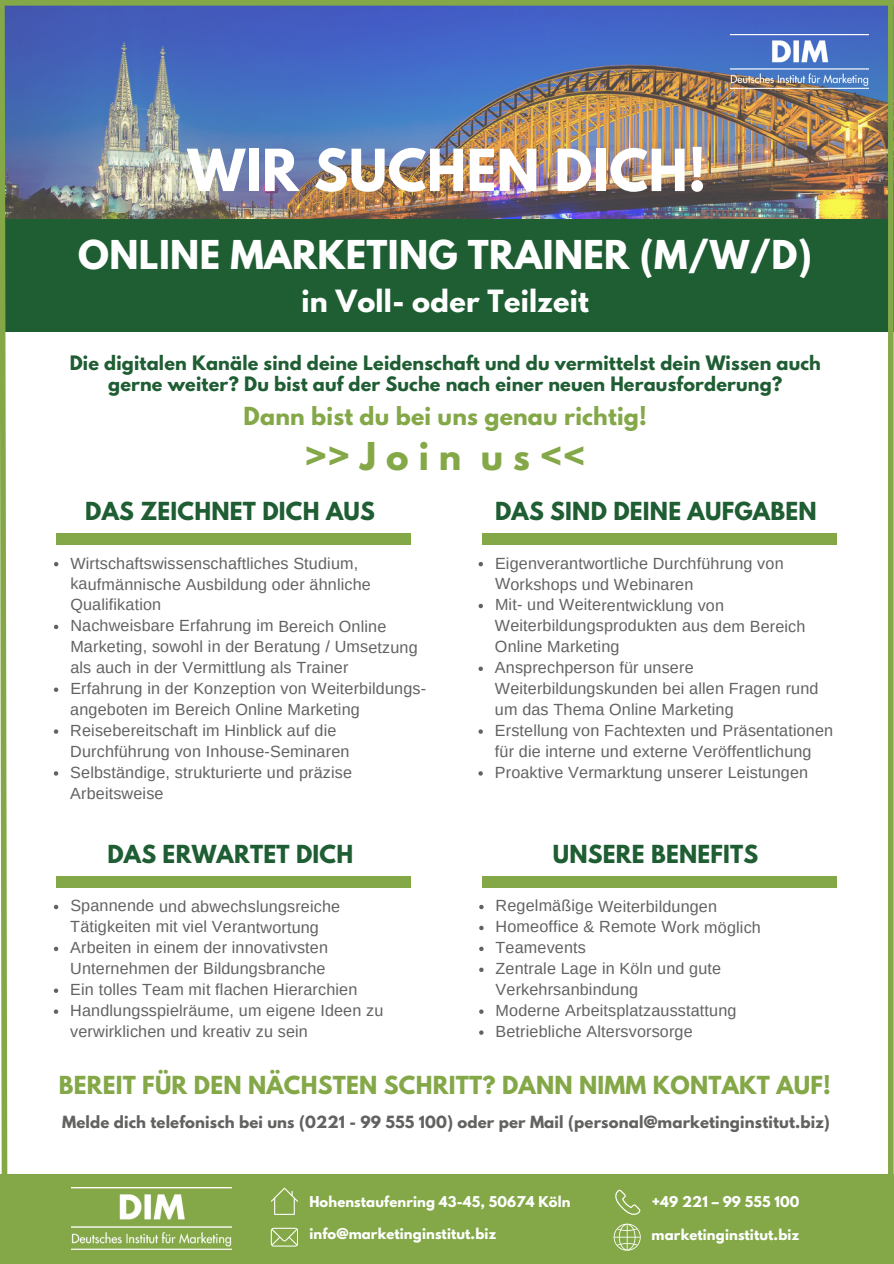
<style>
.page{position:relative;width:894px;height:1264px;background:#fff}
.page>*{position:absolute;margin:0;border:0;box-sizing:border-box;transform-origin:0 0}
.t1{font:700 51.45px "League Spartan";letter-spacing:.01em;color:#fff}
.t2{font:700 35.25px "League Spartan";letter-spacing:.01em;color:#fff}
.t3{font:700 34.05px "League Spartan";letter-spacing:.29em;color:#84a848}
.t4{font:700 27.15px "League Spartan";letter-spacing:.01em;color:#fff}
.t5{font:700 22.05px "League Spartan";letter-spacing:.01em;color:#84a848}
.t6{font:700 22.05px "League Spartan";letter-spacing:.01em;color:#1f5d33}
.t7{font:700 17.55px/21px "League Spartan";letter-spacing:.01em;color:#1f5d33;text-align:center}
.t8{font:16.2px/20.9px "Arimo";letter-spacing:.01em;color:#626261}
.t9{font:700 14.85px "League Spartan";letter-spacing:.01em;color:#626261}
.t10{font:700 13.2px "League Spartan";letter-spacing:.01em;color:#fff}
</style>
<div class="page">
<img style="left:10px;top:6px;width:877px;height:213px">
<div style="left:0;top:219px;width:893px;height:113px;background:#1f5d33"></div>
<div style="left:0;top:0;width:893px;height:6px;background:#84a848"></div>
<div style="left:887px;top:0;width:6px;height:1254px;background:#84a848"></div>
<div style="left:57px;top:533px;width:354px;height:12px;background:#84a848"></div>
<div style="left:57px;top:876px;width:354px;height:11px;background:#84a848"></div>
<div style="left:482px;top:876px;width:354px;height:11px;background:#84a848"></div>
<div style="left:482px;top:533px;width:354px;height:12px;background:#84a848"></div>
<svg style="left:478px;top:562px;width:5px;height:4px"></svg>
<svg style="left:478px;top:604px;width:5px;height:4px"></svg>
<svg style="left:478px;top:666px;width:5px;height:5px"></svg>
<svg style="left:478px;top:729px;width:4px;height:4px"></svg>
<svg style="left:478px;top:771px;width:4px;height:4px"></svg>
<svg style="left:479px;top:904px;width:4px;height:5px"></svg>
<svg style="left:479px;top:925px;width:4px;height:5px"></svg>
<svg style="left:479px;top:946px;width:4px;height:5px"></svg>
<svg style="left:479px;top:967px;width:4px;height:5px"></svg>
<svg style="left:479px;top:1009px;width:4px;height:4px"></svg>
<svg style="left:479px;top:1030px;width:4px;height:4px"></svg>
<svg style="left:54px;top:904px;width:4px;height:5px"></svg>
<svg style="left:54px;top:946px;width:4px;height:5px"></svg>
<svg style="left:54px;top:988px;width:4px;height:4px"></svg>
<svg style="left:54px;top:1009px;width:4px;height:4px"></svg>
<svg style="left:54px;top:562px;width:4px;height:4px"></svg>
<svg style="left:54px;top:624px;width:4px;height:5px"></svg>
<svg style="left:54px;top:687px;width:4px;height:5px"></svg>
<svg style="left:54px;top:729px;width:4px;height:4px"></svg>
<svg style="left:54px;top:771px;width:4px;height:4px"></svg>
<div style="left:0;top:1173px;width:893px;height:90px;background:#84a848"></div>
<svg style="left:271px;top:1187px;width:27px;height:27px"></svg>
<svg style="left:615px;top:1189px;width:25px;height:25px"></svg>
<svg style="left:271px;top:1227px;width:27px;height:19px"></svg>
<svg style="left:613px;top:1223px;width:27px;height:27px"></svg>
<img style="left:71px;top:1187px;width:160px;height:62px">
<svg style="left:0;top:5px;width:10px;height:1169px"></svg>
<img style="left:730px;top:34px;width:138px;height:54px">
<p class="t1" style="left:187px;top:145px;width:520px">WIR SUCHEN DICH!</p>
<h2 class="t2" style="left:78px;top:238px;width:735px">ONLINE MARKETING TRAINER (M/W/D)</h2>
<h3 class="t4" style="left:301px;top:288px;width:289px">in Voll- oder Teilzeit</h3>
<p class="t7" style="left:70px;top:355px;width:752px">Die digitalen Kanäle sind deine Leidenschaft und du vermittelst dein Wissen auch gerne weiter? Du bist auf der Suche nach einer neuen Herausforderung?</p>
<p class="t5" style="left:243px;top:405px;width:404px">Dann bist du bei uns genau richtig!</p>
<p class="t3" style="left:305px;top:439px;width:282px">&gt;&gt;Join us&lt;&lt;</p>
<h1 class="t6" style="left:85px;top:500px;width:291px">DAS ZEICHNET DICH AUS</h1>
<p class="t8" style="left:70px;top:552px;width:302px">Wirtschaftswissenschaftliches Studium, kaufmännische Ausbildung oder ähnliche<br>Qualifikation</p>
<p class="t8" style="left:70px;top:615px;width:349px">Nachweisbare Erfahrung im Bereich Online<br>Marketing, sowohl in der Beratung / Umsetzung als auch in der Vermittlung als Trainer</p>
<p class="t8" style="left:70px;top:678px;width:357px">Erfahrung in der Konzeption von Weiterbildungs&shy;angeboten im Bereich Online Marketing</p>
<p class="t8" style="left:70px;top:720px;width:280px">Reisebereitschaft im Hinblick auf die<br>Durchführung von Inhouse-Seminaren</p>
<p class="t8" style="left:70px;top:762px;width:283px">Selbständige, strukturierte und präzise<br>Arbeitsweise</p>
<p class="t6" style="left:495px;top:500px;width:323px">DAS SIND DEINE AUFGABEN</p>
<h4 class="t8" style="left:495px;top:552px;width:290px">Eigenverantwortliche Durchführung von<br>Workshops und Webinaren</h4>
<p class="t8" style="left:495px;top:594px;width:312px">Mit- und Weiterentwicklung von<br>Weiterbildungsprodukten aus dem Bereich<br>Online Marketing</p>
<h3 class="t8" style="left:495px;top:657px;width:325px">Ansprechperson für unsere<br>Weiterbildungskunden bei allen Fragen rund um das Thema Online Marketing</h3>
<p class="t8" style="left:494px;top:720px;width:340px">Erstellung von Fachtexten und Präsentationen für die interne und externe Veröffentlichung</p>
<p class="t8" style="left:494px;top:762px;width:315px">Proaktive Vermarktung unserer Leistungen</p>
<p class="t6" style="left:107px;top:843px;width:247px">DAS ERWARTET DICH</p>
<h3 class="t6" style="left:552px;top:843px;width:207px">UNSERE BENEFITS</h3>
<p class="t8" style="left:495px;top:895px;width:223px">Regelmäßige Weiterbildungen</p>
<p class="t8" style="left:495px;top:916px;width:267px">Homeoffice &amp; Remote Work möglich</p>
<p class="t8" style="left:495px;top:937px;width:92px">Teamevents</p>
<p class="t8" style="left:495px;top:958px;width:227px">Zentrale Lage in Köln und gute<br>Verkehrsanbindung</p>
<p class="t8" style="left:495px;top:1000px;width:242px">Moderne Arbeitsplatzausstattung</p>
<p class="t8" style="left:495px;top:1021px;width:199px">Betriebliche Altersvorsorge</p>
<h3 class="t8" style="left:70px;top:895px;width:271px">Spannende und abwechslungsreiche<br>Tätigkeiten mit viel Verantwortung</h3>
<p class="t8" style="left:70px;top:937px;width:259px">Arbeiten in einem der innovativsten<br>Unternehmen der Bildungsbranche</p>
<h3 class="t8" style="left:70px;top:979px;width:288px">Ein tolles Team mit flachen Hierarchien</h3>
<p class="t8" style="left:70px;top:1000px;width:314px">Handlungsspielräume, um eigene Ideen zu verwirklichen und kreativ zu sein</p>
<p class="t5" style="left:59px;top:1073px;width:773px">BEREIT FÜR DEN NÄCHSTEN SCHRITT? DANN NIMM KONTAKT AUF!</p>
<p class="t9" style="left:62px;top:1114px;width:769px">Melde dich telefonisch bei uns (0221 - 99 555 100) oder per Mail (personal@marketinginstitut.biz)</p>
<p class="t10" style="left:309px;top:1194px;width:262px">Hohenstaufenring 43-45, 50674 Köln</p>
<p class="t10" style="left:651px;top:1194px;width:149px">+49 221 – 99 555 100</p>
<h3 class="t10" style="left:309px;top:1227px;width:188px">info@marketinginstitut.biz</h3>
<p class="t10" style="left:651px;top:1228px;width:149px">marketinginstitut.biz</p>
</div>
